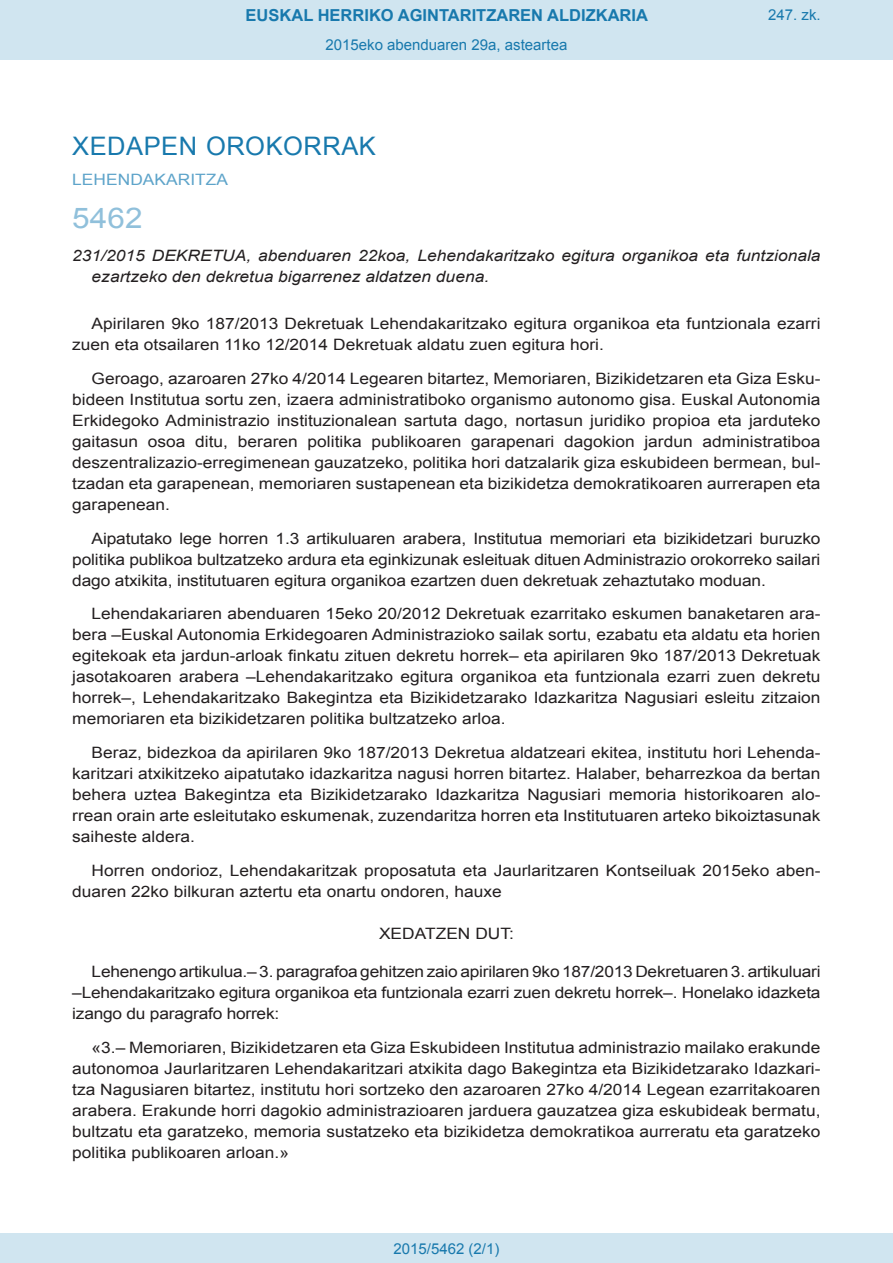
<style>
.page{position:relative;width:893px;height:1263px;background:#fff}
.page>*{position:absolute;margin:0;border:0;box-sizing:border-box;transform-origin:0 0}
.BOPVOrden{font:28.5px "Arial";color:#90c0db;scale:1.11 1}
.BOPVSeccion{font:25.5px "Arial";letter-spacing:.02em;color:#1879ad}
.t1{font:700 16.5px "Arial";color:#1879ad}
.BOPVDetalle{font:15.6px/21px "Arial";color:#231f20;text-align:justify;scale:1.11 1}
.BOPVTitulo{font:italic 15.6px/21px "Arial";color:#231f20;scale:1.11 1}
.BOPVOrganismo{font:15.6px "Arial";letter-spacing:.005em;color:#5ea4ca;scale:1.11 1}
.BOPVClave{font:15.6px "Arial";color:#231f20;scale:1.11 1}
.Paginacion_Centro{font:15px "Arial";color:#1879ad}
</style>
<div class="page">
<div style="left:0;top:0;width:893px;height:60px;background:#d0e5f0"></div>
<div style="left:0;top:1233px;width:893px;height:30px;background:#d0e5f0"></div>
<p class="t1" style="left:246px;top:4px;width:404px">EUSKAL HERRIKO AGINTARITZAREN ALDIZKARIA</p>
<p class="Paginacion_Centro" style="left:326px;top:35px;width:243px">2015eko abenduaren 29a, asteartea</p>
<p class="Paginacion_Centro" style="left:768px;top:5px;width:54px">247. zk.</p>
<p class="BOPVSeccion" style="left:72px;top:129px;width:305px">XEDAPEN OROKORRAK</p>
<p class="BOPVOrganismo" style="left:72px;top:169px;width:142px">LEHENDAKARITZA</p>
<p class="BOPVOrden" style="left:72px;top:199px;width:65px">5462</p>
<p class="BOPVTitulo" style="left:92px;top:246px;width:658px;text-indent:-19px">231/2015 DEKRETUA, abenduaren 22koa, Lehendakaritzako egitura organikoa eta funtzionala ezartzeko den dekretua bigarrenez aldatzen duena.</p>
<p class="BOPVDetalle" style="left:72px;top:313px;width:676px;text-indent:19px">Apirilaren 9ko 187/2013 Dekretuak Lehendakaritzako egitura organikoa eta funtzionala ezarri zuen eta otsailaren 11ko 12/2014 Dekretuak aldatu zuen egitura hori.</p>
<p class="BOPVDetalle" style="left:72px;top:368px;width:676px;text-indent:19px">Geroago, azaroaren 27ko 4/2014 Legearen bitartez, Memoriaren, Bizikidetzaren eta Giza Esku&shy;bideen Institutua sortu zen, izaera administratiboko organismo autonomo gisa. Euskal Autonomia Erkidegoko Administrazio instituzionalean sartuta dago, nortasun juridiko propioa eta jarduteko gaitasun osoa ditu, beraren politika publikoaren garapenari dagokion jardun administratiboa deszentralizazio-erregimenean gauzatzeko, politika hori datzalarik giza eskubideen bermean, bul&shy;tzadan eta garapenean, memoriaren sustapenean eta bizikidetza demokratikoaren aurrerapen eta garapenean.</p>
<p class="BOPVDetalle" style="left:72px;top:528px;width:676px;text-indent:19px">Aipatutako lege horren 1.3 artikuluaren arabera, Institutua memoriari eta bizikidetzari buruzko politika publikoa bultzatzeko ardura eta eginkizunak esleituak dituen Administrazio orokorreko sailari dago atxikita, institutuaren egitura organikoa ezartzen duen dekretuak zehaztutako moduan.</p>
<p class="BOPVDetalle" style="left:72px;top:603px;width:676px;text-indent:19px">Lehendakariaren abenduaren 15eko 20/2012 Dekretuak ezarritako eskumen banaketaren ara&shy;bera –Euskal Autonomia Erkidegoaren Administrazioko sailak sortu, ezabatu eta aldatu eta horien egitekoak eta jardun-arloak finkatu zituen dekretu horrek– eta apirilaren 9ko 187/2013 Dekretuak jasotakoaren arabera –Lehendakaritzako egitura organikoa eta funtzionala ezarri zuen dekretu horrek–, Lehendakaritzako Bakegintza eta Bizikidetzarako Idazkaritza Nagusiari esleitu zitzaion memoriaren eta bizikidetzaren politika bultzatzeko arloa.</p>
<p class="BOPVDetalle" style="left:72px;top:742px;width:676px;text-indent:19px">Beraz, bidezkoa da apirilaren 9ko 187/2013 Dekretua aldatzeari ekitea, institutu hori Lehenda&shy;karitzari atxikitzeko aipatutako idazkaritza nagusi horren bitartez. Halaber, beharrezkoa da bertan behera uztea Bakegintza eta Bizikidetzarako Idazkaritza Nagusiari memoria historikoaren alo&shy;rrean orain arte esleitutako eskumenak, zuzendaritza horren eta Institutuaren arteko bikoiztasunak saiheste aldera.</p>
<p class="BOPVDetalle" style="left:72px;top:860px;width:676px;text-indent:19px">Horren ondorioz, Lehendakaritzak proposatuta eta Jaurlaritzaren Kontseiluak 2015eko aben&shy;duaren 22ko bilkuran aztertu eta onartu ondoren, hauxe</p>
<p class="BOPVClave" style="left:379px;top:923px;width:123px">XEDATZEN DUT:</p>
<p class="BOPVDetalle" style="left:72px;top:961px;width:676px;text-indent:19px">Lehenengo artikulua.– 3. paragrafoa gehitzen zaio apirilaren 9ko 187/2013 Dekretuaren 3. artikuluari –Lehendakaritzako egitura organikoa eta funtzionala ezarri zuen dekretu horrek–. Honelako idazketa izango du paragrafo horrek:</p>
<p class="BOPVDetalle" style="left:72px;top:1037px;width:676px;text-indent:19px">«3.– Memoriaren, Bizikidetzaren eta Giza Eskubideen Institutua administrazio mailako erakunde autonomoa Jaurlaritzaren Lehendakaritzari atxikita dago Bakegintza eta Bizikidetzarako Idazkari&shy;tza Nagusiaren bitartez, institutu hori sortzeko den azaroaren 27ko 4/2014 Legean ezarritakoaren arabera. Erakunde horri dagokio administrazioaren jarduera gauzatzea giza eskubideak bermatu, bultzatu eta garatzeko, memoria sustatzeko eta bizikidetza demokratikoa aurreratu eta garatzeko politika publikoaren arloan.»</p>
<p class="Paginacion_Centro" style="left:393px;top:1238px;width:107px">2015/5462 (2/1)</p>
</div>
